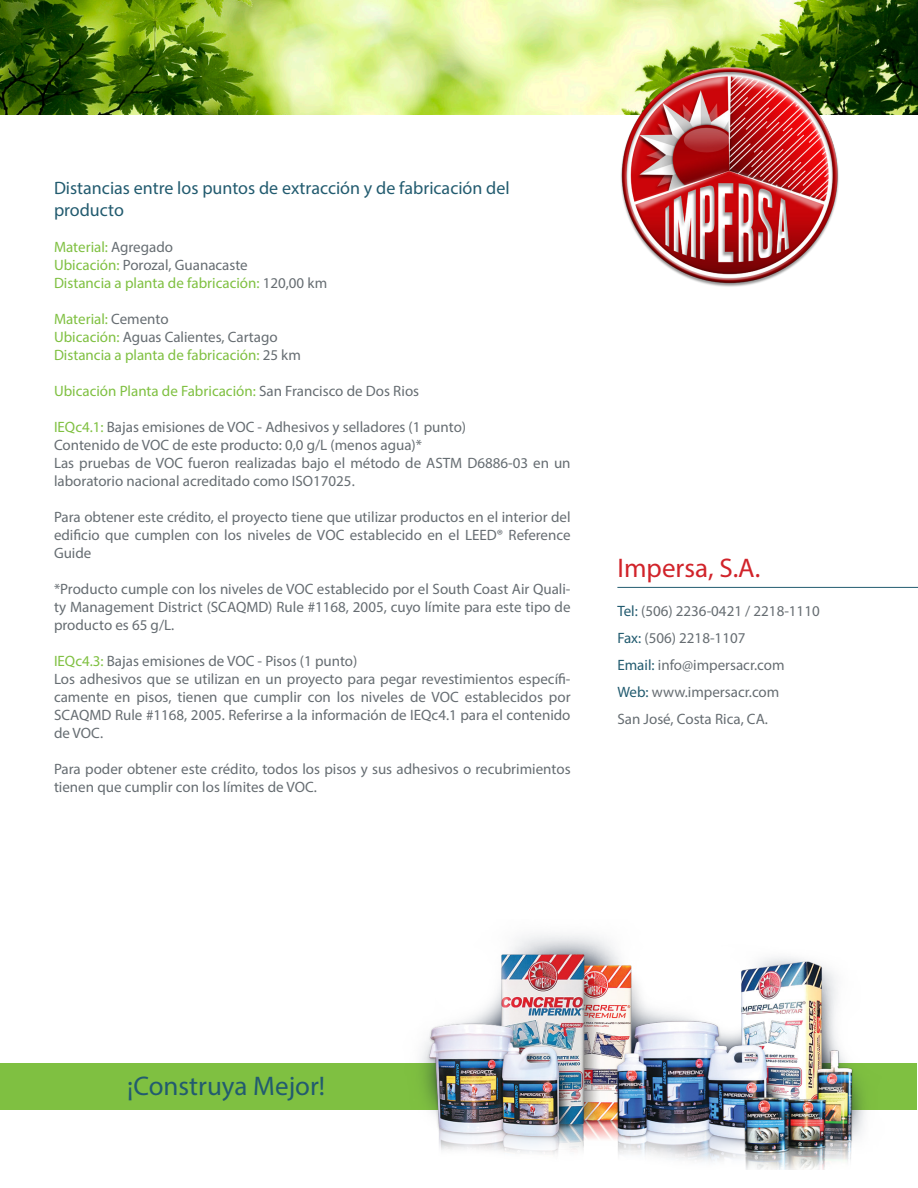
<style>
.page{position:relative;width:918px;height:1188px;background:#fff}
.page>*{position:absolute;margin:0;border:0;box-sizing:border-box;transform-origin:0 0}
.t1{font:27px "Myriad Pro";color:#225b6f}
.t2{font:27px "Myriad Pro";color:#d1232a}
.t3{font:18px "Myriad Pro";color:#225b6f}
.t4{font:15px/18px "Myriad Pro";color:#666d72;text-align:justify}
.t5{font:15px "Myriad Pro";color:#7fc041}
.s1{color:#666d72}
.s2{color:#7fc041}
.s3{color:#225b6f}
</style>
<div class="page">
<hr style="left:617px;top:587px;width:301px;height:1px;background:#225b6f">
<div style="left:0;top:1064px;width:916px;height:46px;background:#7fc041"></div>
<img style="left:381px;top:934px;width:523px;height:236px">
<img style="left:0;top:0;width:918px;height:114px">
<img style="left:612px;top:60px;width:233px;height:227px">
<p class="t3" style="left:54px;top:177px;width:457px">Distancias entre los puntos de extracción y de fabricación del</p>
<p class="t3" style="left:54px;top:199px;width:71px">producto</p>
<p class="t5" style="left:54px;top:238px;width:121px">Material: <span class="s1">Agregado</span></p>
<p class="t4" style="left:54px;top:256px;width:195px"><span class="s2">Ubicación:</span> Porozal, Guanacaste</p>
<p class="t5" style="left:54px;top:274px;width:275px">Distancia a planta de fabricación: <span class="s1">120,00 km</span></p>
<p class="t5" style="left:54px;top:310px;width:116px">Material: <span class="s1">Cemento</span></p>
<p class="t4" style="left:54px;top:328px;width:225px"><span class="s2">Ubicación:</span> Aguas Calientes, Cartago</p>
<p class="t5" style="left:54px;top:346px;width:249px">Distancia a planta de fabricación: <span class="s1">25 km</span></p>
<p class="t5" style="left:54px;top:382px;width:367px">Ubicación Planta de Fabricación: <span class="s1">San Francisco de Dos Rios</span></p>
<p class="t4" style="left:54px;top:418px;width:414px"><span class="s2">IEQc4.1:</span> Bajas emisiones de VOC - Adhesivos y selladores (1 punto)</p>
<p class="t4" style="left:54px;top:436px;width:370px">Contenido de VOC de este producto: 0,0 g/L (menos agua)*</p>
<p class="t4" style="left:54px;top:454px;width:518px">Las pruebas de VOC fueron realizadas bajo el método de ASTM D6886-03 en un laboratorio nacional acreditado como ISO17025.</p>
<p class="t4" style="left:54px;top:508px;width:518px">Para obtener este crédito, el proyecto tiene que utilizar productos en el interior del edificio que cumplen con los niveles de VOC establecido en el LEED® Reference Guide</p>
<p class="t4" style="left:54px;top:580px;width:518px">*Producto cumple con los niveles de VOC establecido por el South Coast Air Quali&shy;ty Management District (SCAQMD) Rule #1168, 2005, cuyo límite para este tipo de producto es 65 g/L.</p>
<p class="t4" style="left:54px;top:652px;width:305px"><span class="s2">IEQc4.3:</span> Bajas emisiones de VOC - Pisos (1 punto)</p>
<p class="t4" style="left:54px;top:670px;width:518px">Los adhesivos que se utilizan en un proyecto para pegar revestimientos específi&shy;camente en pisos, tienen que cumplir con los niveles de VOC establecidos por SCAQMD Rule #1168, 2005. Referirse a la información de IEQc4.1 para el contenido de VOC.</p>
<p class="t4" style="left:54px;top:760px;width:518px">Para poder obtener este crédito, todos los pisos y sus adhesivos o recubrimientos tienen que cumplir con los límites de VOC.</p>
<p class="t2" style="left:617px;top:551px;width:144px">Impersa, S.A.</p>
<p class="t4" style="left:617px;top:602px;width:204px"><span class="s3">Tel:</span> (506) 2236-0421 / 2218-1110</p>
<p class="t4" style="left:617px;top:629px;width:130px"><span class="s3">Fax:</span> (506) 2218-1107</p>
<p class="t4" style="left:617px;top:656px;width:169px"><span class="s3">Email:</span> info@impersacr.com</p>
<p class="t4" style="left:617px;top:683px;width:163px"><span class="s3">Web:</span> www.impersacr.com</p>
<p class="t4" style="left:617px;top:710px;width:152px">San José, Costa Rica, CA.</p>
<p class="t1" style="left:127px;top:1069px;width:199px">¡Construya Mejor!</p>
</div>
